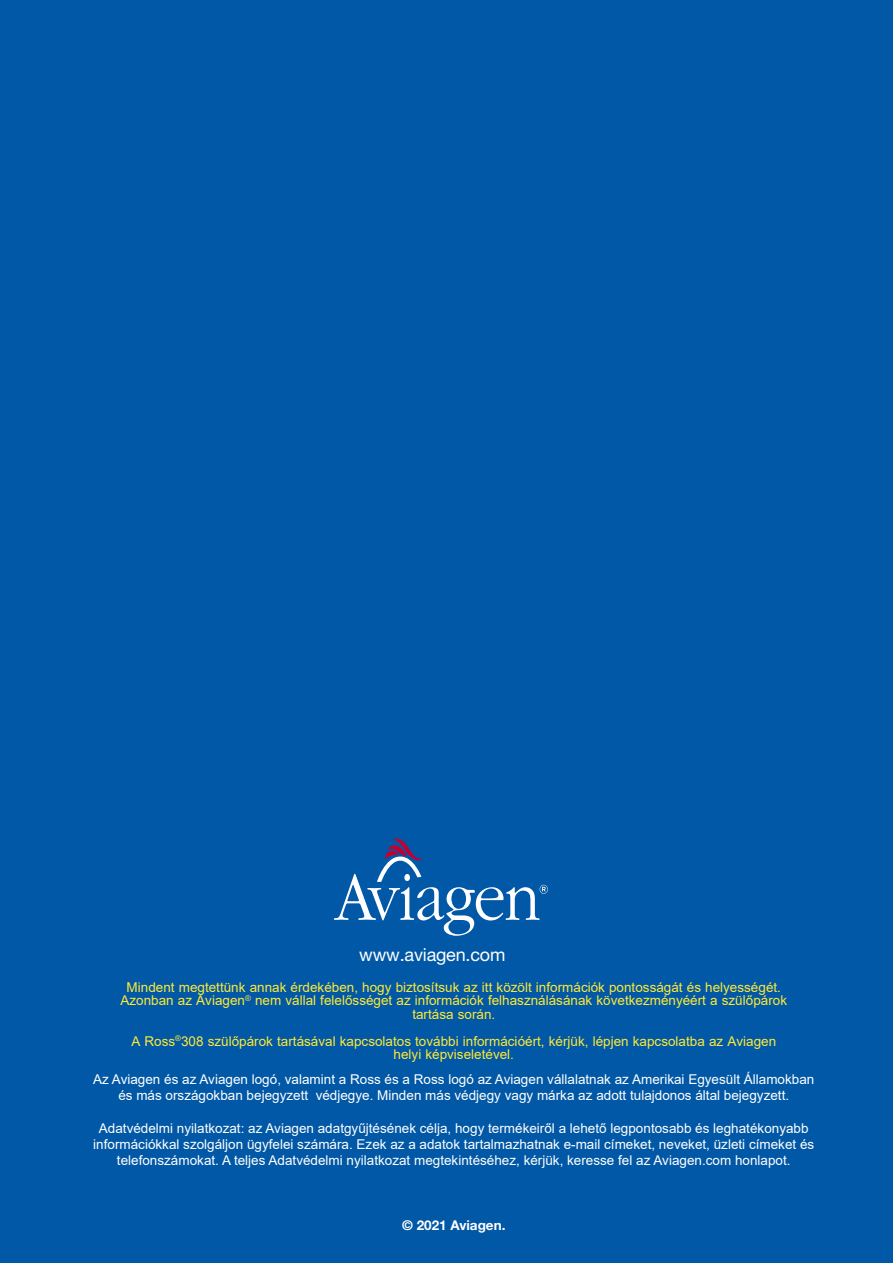
<style>
.page{position:relative;width:893px;height:1263px;background:#0158a6}
.page>*{position:absolute;margin:0;border:0;box-sizing:border-box;transform-origin:0 0}
.t1{font:18px "Helvetica Neue";letter-spacing:-.01em;color:#fff}
.t2{font:13.5px/16.2px "Arial";color:#fff;text-align:center}
.t3{font:13.5px/13.5px "Arial";color:#ffea36;text-align:center}
.t4{font:700 13.5px "Helvetica Neue LT Std";color:#fff}
</style>
<div class="page">
<svg style="left:334px;top:838px;width:214px;height:98px"></svg>
<h1 class="t1" style="left:359px;top:943px;width:148px">www.aviagen.com</h1>
<p class="t3" style="left:121px;top:980px;width:668px">Mindent megtettünk annak érdekében, hogy biztosítsuk az itt közölt információk pontosságát és helyességét.<br>Azonban az Aviagen<sup>®</sup> nem vállal felelősséget az információk felhasználásának következményéért a szülőpárok tartása során.</p>
<p class="t3" style="left:131px;top:1034px;width:646px">A Ross<sup>®</sup>308 szülőpárok tartásával kapcsolatos további információért, kérjük, lépjen kapcsolatba az Aviagen helyi képviseletével.</p>
<p class="t2" style="left:93px;top:1071px;width:723px">Az Aviagen és az Aviagen logó, valamint a Ross és a Ross logó az Aviagen vállalatnak az Amerikai Egyesült Államokban és más országokban bejegyzett védjegye. Minden más védjegy vagy márka az adott tulajdonos által bejegyzett.</p>
<p class="t2" style="left:93px;top:1120px;width:723px">Adatvédelmi nyilatkozat: az Aviagen adatgyűjtésének célja, hogy termékeiről a lehető legpontosabb és leghatékonyabb információkkal szolgáljon ügyfelei számára. Ezek az a adatok tartalmazhatnak e-mail címeket, neveket, üzleti címeket és telefonszámokat. A teljes Adatvédelmi nyilatkozat megtekintéséhez, kérjük, keresse fel az Aviagen.com honlapot.</p>
<p class="t4" style="left:402px;top:1217px;width:105px">© 2021 Aviagen.</p>
</div>
